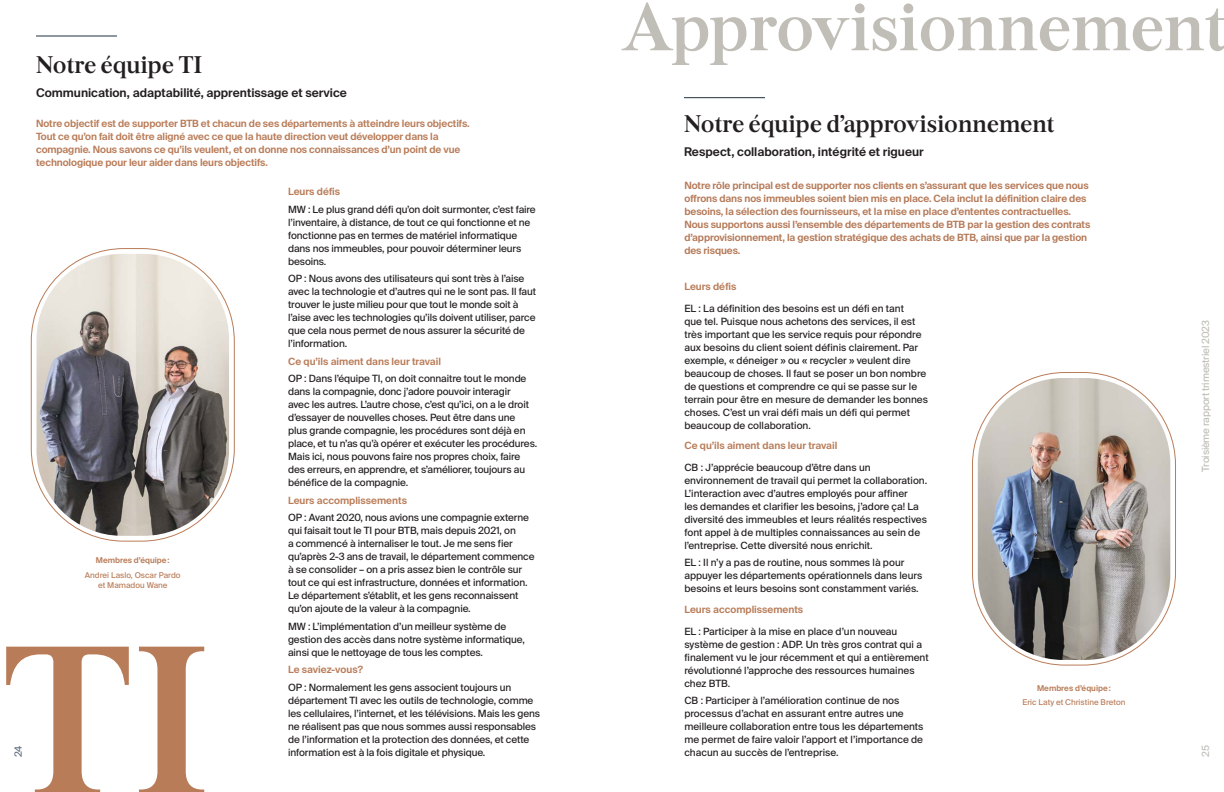
<style>
.page{position:relative;width:1224px;height:792px;background:#fff}
.page>*{position:absolute;margin:0;border:0;box-sizing:border-box;transform-origin:0 0}
.t1{font:600 210.7px "Burgess Pro";color:#b97c58}
.t2{font:600 67px "Burgess Pro";color:#c0beb7}
.Large_subtitles_black_bold{font:600 24px "Burgess Pro";letter-spacing:-.005em;color:#231f20}
.Small_subtitles_terracotta{font:600 12px "Suisse Intl";color:#231f20}
.Body_text_black_OUR_TEAM{font:10px/13px "Suisse Intl";letter-spacing:-.01em;color:#231f20}
.Small_subtitles_terracotta-2{font:600 10px/13px "Suisse Intl";letter-spacing:-.01em;color:#b57957}
.Body_text_black_OUR_TEAM-2{font:600 10px/13px "Suisse Intl";letter-spacing:-.01em;color:#b97c58}
.Subtitles_OUR_TEAM{font:600 10px "Suisse Intl";color:#b97c58}
.t3{font:10px "Suisse Intl";letter-spacing:-.02em;color:#c0beb7}
.t4{font:10px "Suisse Intl";color:#637083}
.Notes{font:8px/10px "Suisse Intl";color:#b97c58;text-align:center}
.Notes-2{font:600 8px "Suisse Intl";color:#b97c58}
</style>
<div class="page">
<hr style="left:36px;top:36px;width:81px;height:1px;background:#203141">
<hr style="left:684px;top:97px;width:81px;height:1px;background:#203141">
<img style="left:37px;top:254px;width:192px;height:282px">
<img style="left:978px;top:378px;width:192px;height:282px">
<p class="Large_subtitles_black_bold" style="left:36px;top:50px;width:168px">Notre équipe TI</p>
<p class="Small_subtitles_terracotta" style="left:36px;top:86px;width:313px">Communication, adaptabilité, apprentissage et service</p>
<p class="t2" style="left:621px;top:-14px;width:607px">Approvisionnement</p>
<p class="Large_subtitles_black_bold" style="left:684px;top:109px;width:372px">Notre équipe d’approvisionnement</p>
<p class="Small_subtitles_terracotta" style="left:684px;top:145px;width:241px">Respect, collaboration, intégrité et rigueur</p>
<p class="Body_text_black_OUR_TEAM-2" style="left:36px;top:117px;width:435px">Notre objectif est de supporter BTB et chacun de ses départements à atteindre leurs objectifs.<br>Tout ce qu’on fait doit être aligné avec ce que la haute direction veut développer dans la compagnie. Nous savons ce qu’ils veulent, et on donne nos connaissances d’un point de vue technologique pour leur aider dans leurs objectifs.</p>
<p class="Body_text_black_OUR_TEAM-2" style="left:288px;top:186px;width:54px">Leurs défis</p>
<p class="Body_text_black_OUR_TEAM" style="left:288px;top:203px;width:249px">MW : Le plus grand défi qu’on doit surmonter, c’est faire l’inventaire, à distance, de tout ce qui fonctionne et ne fonctionne pas en termes de matériel informatique dans nos immeubles, pour pouvoir déterminer leurs besoins.</p>
<p class="Body_text_black_OUR_TEAM" style="left:288px;top:273px;width:249px">OP : Nous avons des utilisateurs qui sont très à l’aise avec la technologie et d’autres qui ne le sont pas. Il faut trouver le juste milieu pour que tout le monde soit à l’aise avec les technologies qu’ils doivent utiliser, parce que cela nous permet de nous assurer la sécurité de l’information.</p>
<p class="Body_text_black_OUR_TEAM-2" style="left:288px;top:355px;width:154px">Ce qu’ils aiment dans leur travail</p>
<p class="Body_text_black_OUR_TEAM" style="left:288px;top:373px;width:251px">OP : Dans l’équipe TI, on doit connaitre tout le monde dans la compagnie, donc j’adore pouvoir interagir<br>avec les autres. L’autre chose, c’est qu’ici, on a le droit d’essayer de nouvelles choses. Peut être dans une<br>plus grande compagnie, les procédures sont déjà en place, et tu n’as qu’à opérer et exécuter les procédures.<br>Mais ici, nous pouvons faire nos propres choix, faire des erreurs, en apprendre, et s’améliorer, toujours au bénéfice de la compagnie.</p>
<p class="Body_text_black_OUR_TEAM-2" style="left:288px;top:494px;width:120px">Leurs accomplissements</p>
<p class="Body_text_black_OUR_TEAM" style="left:288px;top:512px;width:248px">OP : Avant 2020, nous avions une compagnie externe qui faisait tout le TI pour BTB, mais depuis 2021, on<br>a commencé à internaliser le tout. Je me sens fier qu’après 2-3 ans de travail, le département commence à se consolider – on a pris assez bien le contrôle sur tout ce qui est infrastructure, données et information.<br>Le département s’établit, et les gens reconnaissent qu’on ajoute de la valeur à la compagnie.</p>
<p class="Body_text_black_OUR_TEAM" style="left:288px;top:620px;width:238px">MW : L’implémentation d’un meilleur système de gestion des accès dans notre système informatique, ainsi que le nettoyage de tous les comptes.</p>
<p class="Body_text_black_OUR_TEAM-2" style="left:288px;top:664px;width:76px">Le saviez-vous?</p>
<p class="Body_text_black_OUR_TEAM" style="left:288px;top:681px;width:253px">OP : Normalement les gens associent toujours un département TI avec les outils de technologie, comme les cellulaires, l’internet, et les télévisions. Mais les gens ne réalisent pas que nous sommes aussi responsables de l’information et la protection des données, et cette information est à la fois digitale et physique.</p>
<p class="Small_subtitles_terracotta-2" style="left:684px;top:179px;width:407px">Notre rôle principal est de supporter nos clients en s’assurant que les services que nous offrons dans nos immeubles soient bien mis en place. Cela inclut la définition claire des besoins, la sélection des fournisseurs, et la mise en place d’ententes contractuelles.<br>Nous supportons aussi l’ensemble des départements de BTB par la gestion des contrats d’approvisionnement, la gestion stratégique des achats de BTB, ainsi que par la gestion des risques.</p>
<p class="Subtitles_OUR_TEAM" style="left:684px;top:280px;width:54px">Leurs défis</p>
<p class="Body_text_black_OUR_TEAM" style="left:684px;top:302px;width:245px">EL : La définition des besoins est un défi en tant<br>que tel. Puisque nous achetons des services, il est très important que les service requis pour répondre aux besoins du client soient définis clairement. Par exemple, « déneiger » ou « recycler » veulent dire beaucoup de choses. Il faut se poser un bon nombre de questions et comprendre ce qui se passe sur le terrain pour être en mesure de demander les bonnes choses. C’est un vrai défi mais un défi qui permet beaucoup de collaboration.</p>
<p class="Subtitles_OUR_TEAM" style="left:684px;top:440px;width:154px">Ce qu’ils aiment dans leur travail</p>
<p class="Body_text_black_OUR_TEAM" style="left:684px;top:461px;width:244px">CB : J’apprécie beaucoup d’être dans un environnement de travail qui permet la collaboration.<br>L’interaction avec d’autres employés pour affiner<br>les demandes et clarifier les besoins, j’adore ça! La diversité des immeubles et leurs réalités respectives font appel à de multiples connaissances au sein de l’entreprise. Cette diversité nous enrichit.</p>
<p class="Body_text_black_OUR_TEAM" style="left:684px;top:556px;width:239px">EL : Il n’y a pas de routine, nous sommes là pour appuyer les départements opérationnels dans leurs besoins et leurs besoins sont constamment variés.</p>
<p class="Subtitles_OUR_TEAM" style="left:684px;top:603px;width:120px">Leurs accomplissements</p>
<p class="Body_text_black_OUR_TEAM" style="left:684px;top:625px;width:246px">EL : Participer à la mise en place d’un nouveau système de gestion : ADP. Un très gros contrat qui a finalement vu le jour récemment et qui a entièrement révolutionné l’approche des ressources humaines chez BTB.</p>
<p class="Body_text_black_OUR_TEAM" style="left:684px;top:694px;width:241px">CB : Participer à l’amélioration continue de nos processus d’achat en assurant entre autres une meilleure collaboration entre tous les départements me permet de faire valoir l’apport et l’importance de chacun au succès de l’entreprise.</p>
<p class="t3" style="left:1200px;top:472px;width:153px;rotate:-90deg">Troisième rapport trimestriel 2023</p>
<p class="Notes-2" style="left:96px;top:556px;width:75px">Membres d’équipe:</p>
<p class="Notes" style="left:85px;top:570px;width:97px">Andrei Laslo, Oscar Pardo et Mamadou Wane</p>
<p class="t1" style="left:3px;top:591px;width:206px">TI</p>
<p class="Notes-2" style="left:1037px;top:683px;width:75px">Membres d’équipe:</p>
<p class="Notes" style="left:1023px;top:697px;width:104px">Eric Laty et Christine Breton</p>
<p class="t4" style="left:12px;top:757px;width:13px;rotate:-90deg">24</p>
<p class="t3" style="left:1200px;top:757px;width:13px;rotate:-90deg">25</p>
</div>
